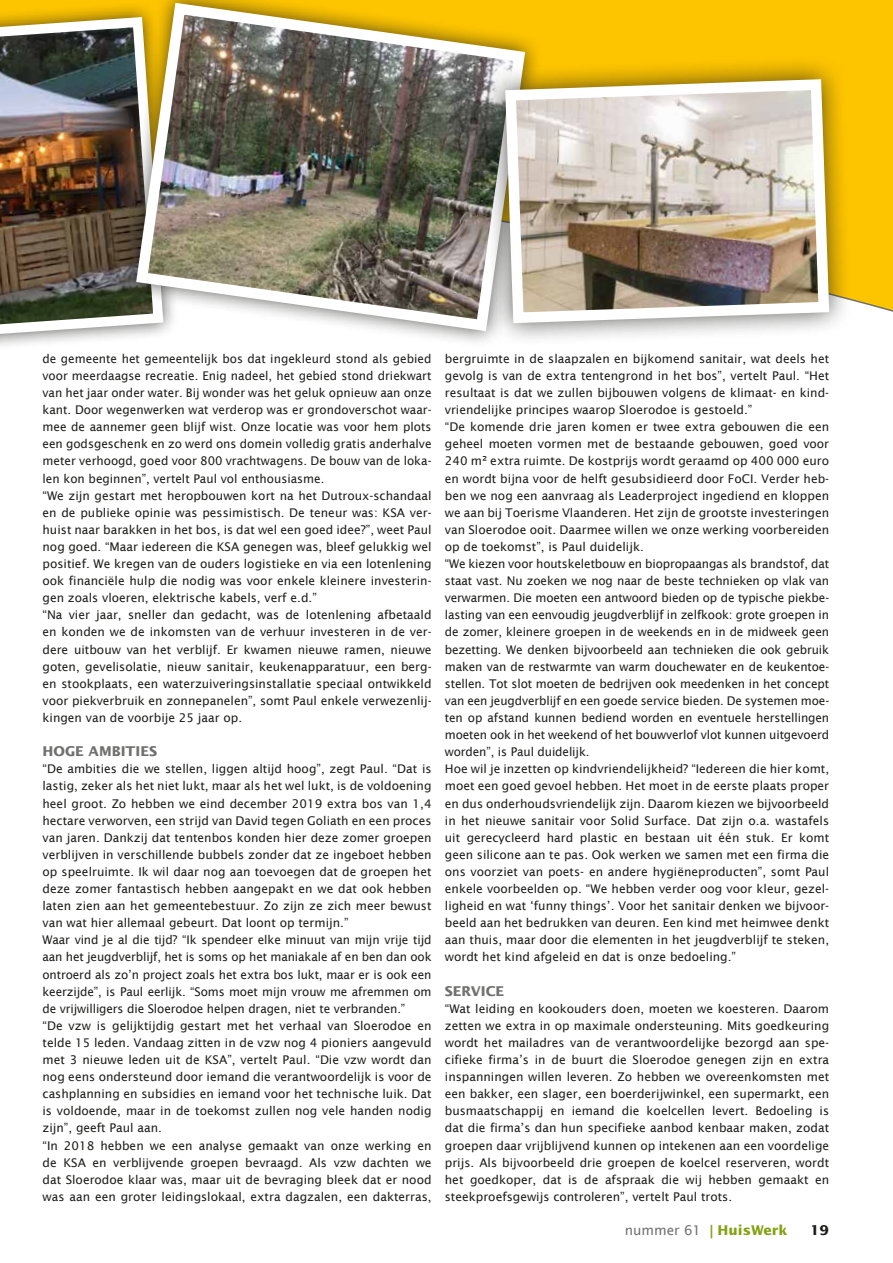
<style>
.page{position:relative;width:893px;height:1263px;background:#fff}
.page>*{position:absolute;margin:0;border:0;box-sizing:border-box;transform-origin:0 0}
.t1{font:700 13.5px "Lucida Sans Std";color:#70706f}
.t2{font:700 13.5px "Lucida Sans Std";color:#85a214}
.t3{font:700 13.5px "Lucida Sans Std";color:#1d1d1b}
.t4{font:12px/17.1px "Lucida Sans";color:#1d1d1b}
.s1{font-family:"Lucida Sans";font-weight:400;color:#70706f}
</style>
<div class="page">
<div style="left:0;top:0;width:893px;height:312px;background:#fdc400"></div>
<div style="left:0;top:2px;width:179px;height:366px;background:#1d1d1b;opacity:.75"></div>
<img style="left:0;top:12px;width:168px;height:346px">
<div style="left:119px;top:0;width:423px;height:348px;background:#1d1d1b;opacity:.75"></div>
<img style="left:130px;top:0;width:401px;height:337px">
<div style="left:482px;top:56px;width:370px;height:290px;background:#1d1d1b;opacity:.75"></div>
<img style="left:500px;top:74px;width:335px;height:255px">
<p class="t4" style="left:43px;top:350px;width:391px">de gemeente het gemeentelijk bos dat ingekleurd stond als gebied voor meerdaagse recreatie. Enig nadeel, het gebied stond driekwart van het jaar onder water. Bij wonder was het geluk opnieuw aan onze kant. Door wegenwerken wat verderop was er grondoverschot waar&shy;mee de aannemer geen blijf wist. Onze locatie was voor hem plots een godsgeschenk en zo werd ons domein volledig gratis anderhalve meter verhoogd, goed voor 800 vrachtwagens. De bouw van de loka&shy;len kon beginnen”, vertelt Paul vol enthousiasme.<br>“We zijn gestart met heropbouwen kort na het Dutroux-schandaal en de publieke opinie was pessimistisch. De teneur was: KSA ver&shy;huist naar barakken in het bos, is dat wel een goed idee?”, weet Paul nog goed. “Maar iedereen die KSA genegen was, bleef gelukkig wel positief. We kregen van de ouders logistieke en via een lotenlening ook financiële hulp die nodig was voor enkele kleinere investerin&shy;gen zoals vloeren, elektrische kabels, verf e.d.”<br>“Na vier jaar, sneller dan gedacht, was de lotenlening afbetaald en konden we de inkomsten van de verhuur investeren in de ver&shy;dere uitbouw van het verblijf. Er kwamen nieuwe ramen, nieuwe goten, gevelisolatie, nieuw sanitair, keukenapparatuur, een berg&shy;en stookplaats, een waterzuiveringsinstallatie speciaal ontwikkeld voor piekverbruik en zonnepanelen”, somt Paul enkele verwezenlij&shy;kingen van de voorbije 25 jaar op.</p>
<p class="t1" style="left:43px;top:744px;width:116px">HOGE AMBITIES</p>
<p class="t4" style="left:43px;top:760px;width:391px">“De ambities die we stellen, liggen altijd hoog”, zegt Paul. “Dat is lastig, zeker als het niet lukt, maar als het wel lukt, is de voldoening heel groot. Zo hebben we eind december 2019 extra bos van 1,4 hectare verworven, een strijd van David tegen Goliath en een proces van jaren. Dankzij dat tentenbos konden hier deze zomer groepen verblijven in verschillende bubbels zonder dat ze ingeboet hebben op speelruimte. Ik wil daar nog aan toevoegen dat de groepen het deze zomer fantastisch hebben aangepakt en we dat ook hebben laten zien aan het gemeentebestuur. Zo zijn ze zich meer bewust van wat hier allemaal gebeurt. Dat loont op termijn.”<br>Waar vind je al die tijd? “Ik spendeer elke minuut van mijn vrije tijd aan het jeugdverblijf, het is soms op het maniakale af en ben dan ook ontroerd als zo’n project zoals het extra bos lukt, maar er is ook een keerzijde”, is Paul eerlijk. “Soms moet mijn vrouw me afremmen om de vrijwilligers die Sloerodoe helpen dragen, niet te verbranden.”<br>“De vzw is gelijktijdig gestart met het verhaal van Sloerodoe en telde 15 leden. Vandaag zitten in de vzw nog 4 pioniers aangevuld met 3 nieuwe leden uit de KSA”, vertelt Paul. “Die vzw wordt dan nog eens ondersteund door iemand die verantwoordelijk is voor de cashplanning en subsidies en iemand voor het technische luik. Dat is voldoende, maar in de toekomst zullen nog vele handen nodig zijn”, geeft Paul aan.<br>“In 2018 hebben we een analyse gemaakt van onze werking en de KSA en verblijvende groepen bevraagd. Als vzw dachten we dat Sloerodoe klaar was, maar uit de bevraging bleek dat er nood was aan een groter leidingslokaal, extra dagzalen, een dakterras,</p>
<p class="t4" style="left:445px;top:350px;width:386px">bergruimte in de slaapzalen en bijkomend sanitair, wat deels het gevolg is van de extra tentengrond in het bos”, vertelt Paul. “Het resultaat is dat we zullen bijbouwen volgens de klimaat- en kind&shy;vriendelijke principes waarop Sloerodoe is gestoeld.”<br>“De komende drie jaren komen er twee extra gebouwen die een geheel moeten vormen met de bestaande gebouwen, goed voor 240 m² extra ruimte. De kostprijs wordt geraamd op 400 000 euro en wordt bijna voor de helft gesubsidieerd door FoCI. Verder heb&shy;ben we nog een aanvraag als Leaderproject ingediend en kloppen we aan bij Toerisme Vlaanderen. Het zijn de grootste investeringen van Sloerodoe ooit. Daarmee willen we onze werking voorbereiden op de toekomst”, is Paul duidelijk.<br>“We kiezen voor houtskeletbouw en biopropaangas als brandstof, dat staat vast. Nu zoeken we nog naar de beste technieken op vlak van verwarmen. Die moeten een antwoord bieden op de typische piekbe&shy;lasting van een eenvoudig jeugdverblijf in zelfkook: grote groepen in de zomer, kleinere groepen in de weekends en in de midweek geen bezetting. We denken bijvoorbeeld aan technieken die ook gebruik maken van de restwarmte van warm douchewater en de keukentoe&shy;stellen. Tot slot moeten de bedrijven ook meedenken in het concept van een jeugdverblijf en een goede service bieden. De systemen moe&shy;ten op afstand kunnen bediend worden en eventuele herstellingen moeten ook in het weekend of het bouwverlof vlot kunnen uitgevoerd worden”, is Paul duidelijk.<br>Hoe wil je inzetten op kindvriendelijkheid? “Iedereen die hier komt, moet een goed gevoel hebben. Het moet in de eerste plaats proper en dus onderhoudsvriendelijk zijn. Daarom kiezen we bijvoorbeeld in het nieuwe sanitair voor Solid Surface. Dat zijn o.a. wastafels uit gerecycleerd hard plastic en bestaan uit één stuk. Er komt geen silicone aan te pas. Ook werken we samen met een firma die ons voorziet van poets- en andere hygiëneproducten”, somt Paul enkele voorbeelden op. “We hebben verder oog voor kleur, gezel&shy;ligheid en wat ‘funny things’. Voor het sanitair denken we bijvoor&shy;beeld aan het bedrukken van deuren. Een kind met heimwee denkt aan thuis, maar door die elementen in het jeugdverblijf te steken, wordt het kind afgeleid en dat is onze bedoeling.”</p>
<p class="t1" style="left:445px;top:983px;width:61px">SERVICE</p>
<p class="t4" style="left:445px;top:1000px;width:386px;text-align:justify">“Wat leiding en kookouders doen, moeten we koesteren. Daarom zetten we extra in op maximale ondersteuning. Mits goedkeuring wordt het mailadres van de verantwoordelijke bezorgd aan spe&shy;cifieke firma’s in de buurt die Sloerodoe genegen zijn en extra inspanningen willen leveren. Zo hebben we overeenkomsten met een bakker, een slager, een boerderijwinkel, een supermarkt, een busmaatschappij en iemand die koelcellen levert. Bedoeling is dat die firma’s dan hun specifieke aanbod kenbaar maken, zodat groepen daar vrijblijvend kunnen op intekenen aan een voordelige prijs. Als bijvoorbeeld drie groepen de koelcel reserveren, wordt het goedkoper, dat is de afspraak die wij hebben gemaakt en steekproefsgewijs controleren”, vertelt Paul trots.</p>
<p class="t2" style="left:625px;top:1222px;width:165px"><span class="s1">nummer 61</span> | HuisWerk</p>
<p class="t3" style="left:810px;top:1222px;width:20px">19</p>
</div>
